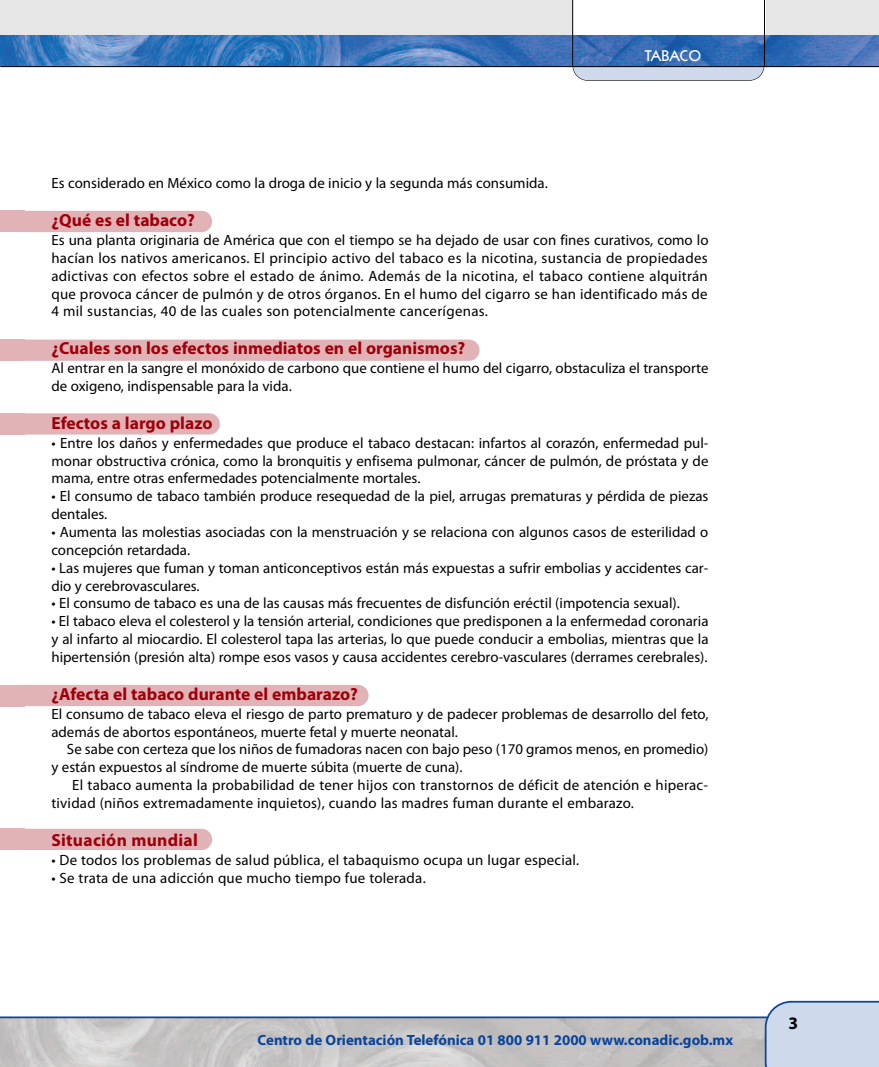
<style>
.page{position:relative;width:879px;height:1067px;background:#fff}
.page>*{position:absolute;margin:0;border:0;box-sizing:border-box;transform-origin:0 0}
.t1{font:700 17.5px "Myriad Pro";color:#9e000a}
.t2{font:700 17.5px "Myriad Pro";color:#000}
.t3{font:500 15.75px "Itc Kabel";color:#fff}
.t4{font:14.88px/17.8px "Myriad Pro";color:#000}
.t5{font:700 14.88px "Myriad Pro";color:#0b4499}
</style>
<div class="page">
<div style="left:10px;top:211px;width:202px;height:21px;background:#e2b3b6;border-radius:11px"></div>
<div style="left:0;top:211px;width:25px;height:21px;background:#e2b3b6"></div>
<div style="left:10px;top:339px;width:469px;height:22px;background:#e2b3b6;border-radius:11px"></div>
<div style="left:0;top:339px;width:25px;height:22px;background:#e2b3b6"></div>
<div style="left:10px;top:413px;width:210px;height:21px;background:#e2b3b6;border-radius:11px"></div>
<div style="left:0;top:413px;width:25px;height:21px;background:#e2b3b6"></div>
<div style="left:10px;top:685px;width:358px;height:21px;background:#e2b3b6;border-radius:11px"></div>
<div style="left:0;top:685px;width:25px;height:21px;background:#e2b3b6"></div>
<div style="left:10px;top:828px;width:202px;height:22px;background:#e2b3b6;border-radius:11px"></div>
<div style="left:0;top:828px;width:25px;height:22px;background:#e2b3b6"></div>
<img style="left:0;top:1018px;width:764px;height:49px">
<div style="left:572px;top:44px;width:191px;height:36px;background:#cedaeb;border-radius:15px"></div>
<div style="left:572px;top:44px;width:192px;height:37px;border:1px solid #000;border-radius:15px"></div>
<div style="left:766px;top:0;width:112px;height:50px;background:#e6e6e6"></div>
<div style="left:0;top:0;width:572px;height:50px;background:#e6e6e6"></div>
<hr style="left:878px;top:35px;width:1px;height:32px;background:#9ab1d4">
<img style="left:1px;top:35px;width:877px;height:31px">
<hr style="left:0;top:66px;width:878px;height:1px;background:#000">
<hr style="left:572px;top:0;width:1px;height:67px;background:#000">
<hr style="left:763px;top:0;width:1px;height:67px;background:#000">
<svg style="left:764px;top:1000px;width:114px;height:67px;background:#c8d5e8"></svg>
<hr style="left:0;top:1016px;width:766px;height:2px;background:#0b4499">
<p class="t3" style="left:644px;top:50px;width:58px">TABACO</p>
<p class="t4" style="left:51px;top:175px;width:497px">Es considerado en México como la droga de inicio y la segunda más consumida.</p>
<p class="t1" style="left:51px;top:213px;width:145px">¿Qué es el tabaco?</p>
<p class="t4" style="left:51px;top:232px;width:658px;text-align:justify">Es una planta originaria de América que con el tiempo se ha dejado de usar con fines curativos, como lo hacían los nativos americanos. El principio activo del tabaco es la nicotina, sustancia de propiedades adictivas con efectos sobre el estado de ánimo. Además de la nicotina, el tabaco contiene alquitrán que provoca cáncer de pulmón y de otros órganos. En el humo del cigarro se han identificado más de 4 mil sustancias, 40 de las cuales son potencialmente cancerígenas.</p>
<p class="t1" style="left:51px;top:341px;width:415px">¿Cuales son los efectos inmediatos en el organismos?</p>
<p class="t4" style="left:51px;top:360px;width:658px">Al entrar en la sangre el monóxido de carbono que contiene el humo del cigarro, obstaculiza el transporte de oxigeno, indispensable para la vida.</p>
<p class="t1" style="left:51px;top:416px;width:162px">Efectos a largo plazo</p>
<p class="t4" style="left:51px;top:435px;width:658px;text-align:justify">• Entre los daños y enfermedades que produce el tabaco destacan: infartos al corazón, enfermedad pul&shy;monar obstructiva crónica, como la bronquitis y enfisema pulmonar, cáncer de pulmón, de próstata y de mama, entre otras enfermedades potencialmente mortales.</p>
<p class="t4" style="left:51px;top:488px;width:658px">• El consumo de tabaco también produce resequedad de la piel, arrugas prematuras y pérdida de piezas dentales.</p>
<p class="t4" style="left:51px;top:524px;width:658px">• Aumenta las molestias asociadas con la menstruación y se relaciona con algunos casos de esterilidad o concepción retardada.</p>
<p class="t4" style="left:51px;top:560px;width:658px">• Las mujeres que fuman y toman anticonceptivos están más expuestas a sufrir embolias y accidentes car&shy;dio y cerebrovasculares.</p>
<p class="t4" style="left:51px;top:595px;width:629px">• El consumo de tabaco es una de las causas más frecuentes de disfunción eréctil (impotencia sexual).</p>
<p class="t4" style="left:51px;top:613px;width:658px;text-align:justify">• El tabaco eleva el colesterol y la tensión arterial, condiciones que predisponen a la enfermedad coronaria y al infarto al miocardio. El colesterol tapa las arterias, lo que puede conducir a embolias, mientras que la hipertensión (presión alta) rompe esos vasos y causa accidentes cerebro-vasculares (derrames cerebrales).</p>
<p class="t1" style="left:51px;top:687px;width:308px">¿Afecta el tabaco durante el embarazo?</p>
<p class="t4" style="left:51px;top:706px;width:658px">El consumo de tabaco eleva el riesgo de parto prematuro y de padecer problemas de desarrollo del feto, además de abortos espontáneos, muerte fetal y muerte neonatal.</p>
<p class="t4" style="left:51px;top:741px;width:658px;text-indent:16px">Se sabe con certeza que los niños de fumadoras nacen con bajo peso (170 gramos menos, en promedio) y están expuestos al síndrome de muerte súbita (muerte de cuna).</p>
<p class="t4" style="left:51px;top:777px;width:657px;text-indent:21px">El tabaco aumenta la probabilidad de tener hijos con transtornos de déficit de atención e hiperac&shy;tividad (niños extremadamente inquietos), cuando las madres fuman durante el embarazo.</p>
<p class="t1" style="left:51px;top:833px;width:148px">Situación mundial</p>
<p class="t4" style="left:51px;top:852px;width:529px">• De todos los problemas de salud pública, el tabaquismo ocupa un lugar especial.</p>
<p class="t4" style="left:51px;top:869px;width:375px">• Se trata de una adicción que mucho tiempo fue tolerada.</p>
<p class="t5" style="left:257px;top:1034px;width:477px">Centro de Orientación Telefónica 01 800 911 2000 www.conadic.gob.mx</p>
<p class="t2" style="left:788px;top:1016px;width:11px">3</p>
</div>
